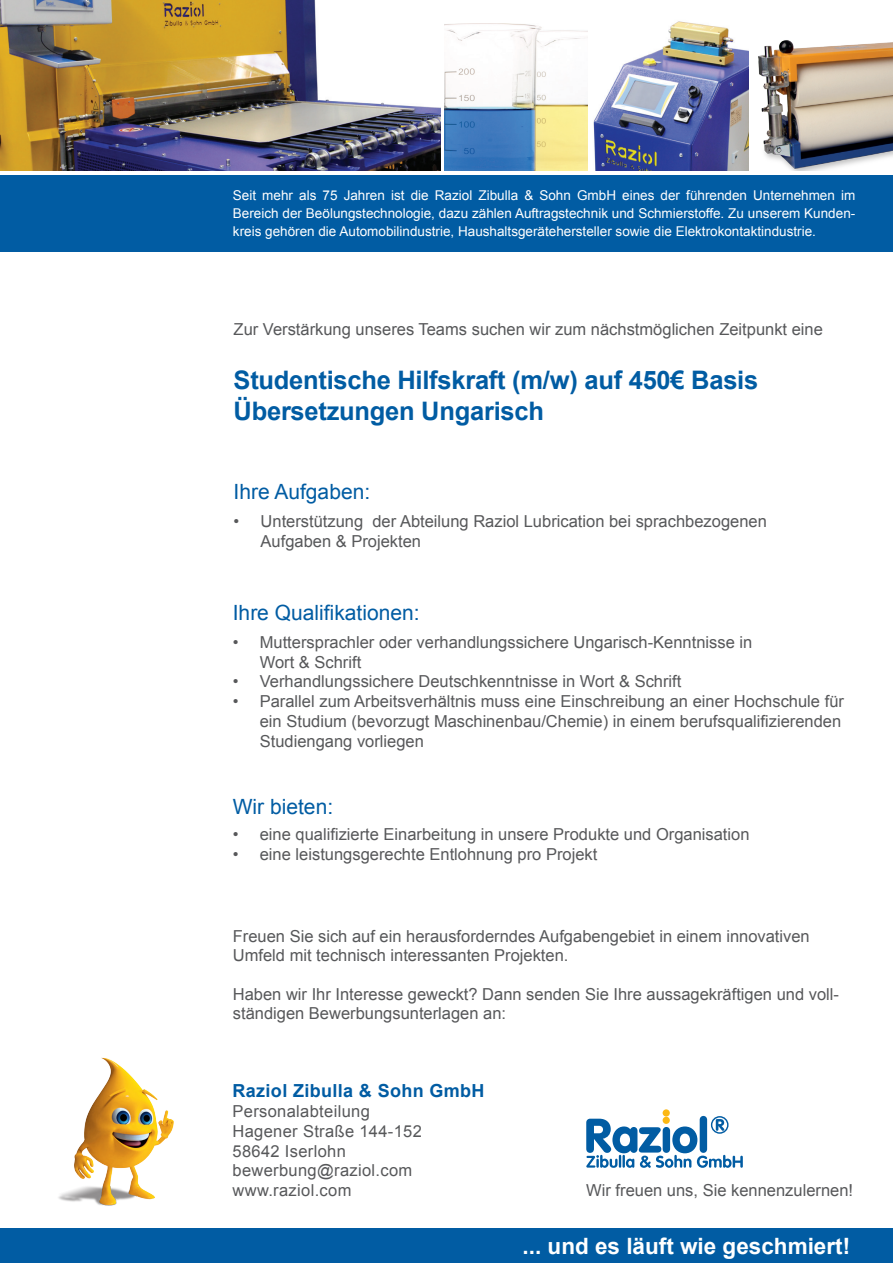
<style>
.page{position:relative;width:893px;height:1263px;background:#fff}
.page>*{position:absolute;margin:0;border:0;box-sizing:border-box;transform-origin:0 0}
.t1{font:700 25.5px/30.6px "Arial";letter-spacing:-.01em;color:#015ca3}
.t2{font:700 22.5px "Arial";color:#fff}
.t3{font:21px "Arial";color:#015ca3}
.t4{font:700 18px "Arial";letter-spacing:.02em;color:#015ca3}
.t5{font:16.5px/19.8px "Arial";color:#57585a}
.t6{font:16.5px/19.8px "Arial";letter-spacing:.02em;color:#57585a}
.t7{font:13.5px/18px "Arial";color:#fff;text-align:justify}
</style>
<div class="page">
<div style="left:0;top:1228px;width:893px;height:35px;background:#015ca3"></div>
<div style="left:0;top:175px;width:893px;height:77px;background:#015ca3"></div>
<img style="left:58px;top:1057px;width:116px;height:149px">
<div style="left:700px;top:1116px;width:7px;height:37px;background:#015ca3;border-radius:4px"></div>
<svg style="left:586px;top:1119px;width:157px;height:49px"></svg>
<div style="left:663px;top:1117px;width:7px;height:7px;background:#fcb814;border-radius:50%"></div>
<div style="left:663px;top:1109px;width:7px;height:7px;background:#fcb814;border-radius:50%"></div>
<div style="left:711px;top:1116px;width:17px;height:18px;border:1px solid #015ca3;border-radius:50%"></div>
<img style="left:593px;top:21px;width:156px;height:149px">
<img style="left:758px;top:40px;width:135px;height:130px">
<img style="left:0;top:0;width:440px;height:170px">
<img style="left:444px;top:23px;width:144px;height:147px">
<p class="t7" style="left:233px;top:186px;width:624px">Seit mehr als 75 Jahren ist die Raziol Zibulla &amp; Sohn GmbH eines der führenden Unternehmen im Bereich der Beölungstechnologie, dazu zählen Auftragstechnik und Schmierstoffe. Zu unserem Kunden&shy;kreis gehören die Automobilindustrie, Haushaltsgerätehersteller sowie die Elektrokontaktindustrie.</p>
<p class="t5" style="left:234px;top:319px;width:591px">Zur Verstärkung unseres Teams suchen wir zum nächstmöglichen Zeitpunkt eine</p>
<h1 class="t1" style="left:234px;top:366px;width:526px">Studentische Hilfskraft (m/w) auf 450€ Basis<br>Übersetzungen Ungarisch</h1>
<p class="t3" style="left:234px;top:478px;width:138px">Ihre Aufgaben:</p>
<p class="t5" style="left:261px;top:511px;width:508px;text-indent:-27px">• Unterstützung der Abteilung Raziol Lubrication bei sprachbezogenen<br>Aufgaben &amp; Projekten</p>
<p class="t3" style="left:233px;top:599px;width:188px">Ihre Qualifikationen:</p>
<p class="t5" style="left:260px;top:632px;width:494px;text-indent:-27px">• Muttersprachler oder verhandlungssichere Ungarisch-Kenntnisse in<br>Wort &amp; Schrift</p>
<p class="t5" style="left:233px;top:672px;width:450px">• Verhandlungssichere Deutschkenntnisse in Wort &amp; Schrift</p>
<p class="t5" style="left:260px;top:692px;width:586px;text-indent:-27px">• Parallel zum Arbeitsverhältnis muss eine Einschreibung an einer Hochschule für ein Studium (bevorzugt Maschinenbau/Chemie) in einem berufsqualifizierenden<br>Studiengang vorliegen</p>
<p class="t3" style="left:233px;top:793px;width:102px">Wir bieten:</p>
<p class="t5" style="left:233px;top:825px;width:518px">• eine qualifizierte Einarbeitung in unsere Produkte und Organisation</p>
<p class="t5" style="left:233px;top:844px;width:366px">• eine leistungsgerechte Entlohnung pro Projekt</p>
<p class="t5" style="left:233px;top:926px;width:578px">Freuen Sie sich auf ein herausforderndes Aufgabengebiet in einem innovativen<br>Umfeld mit technisch interessanten Projekten.</p>
<p class="t5" style="left:233px;top:984px;width:608px">Haben wir Ihr Interesse geweckt? Dann senden Sie Ihre aussagekräftigen und voll&shy;ständigen Bewerbungsunterlagen an:</p>
<p class="t4" style="left:233px;top:1079px;width:254px">Raziol Zibulla &amp; Sohn GmbH</p>
<p class="t6" style="left:233px;top:1101px;width:191px">Personalabteilung<br>Hagener Straße 144-152<br>58642 Iserlohn bewerbung@raziol.com www.raziol.com</p>
<p class="t5" style="left:586px;top:1180px;width:268px">Wir freuen uns, Sie kennenzulernen!</p>
<h2 class="t2" style="left:523px;top:1231px;width:329px">... und es läuft wie geschmiert!</h2>
</div>
